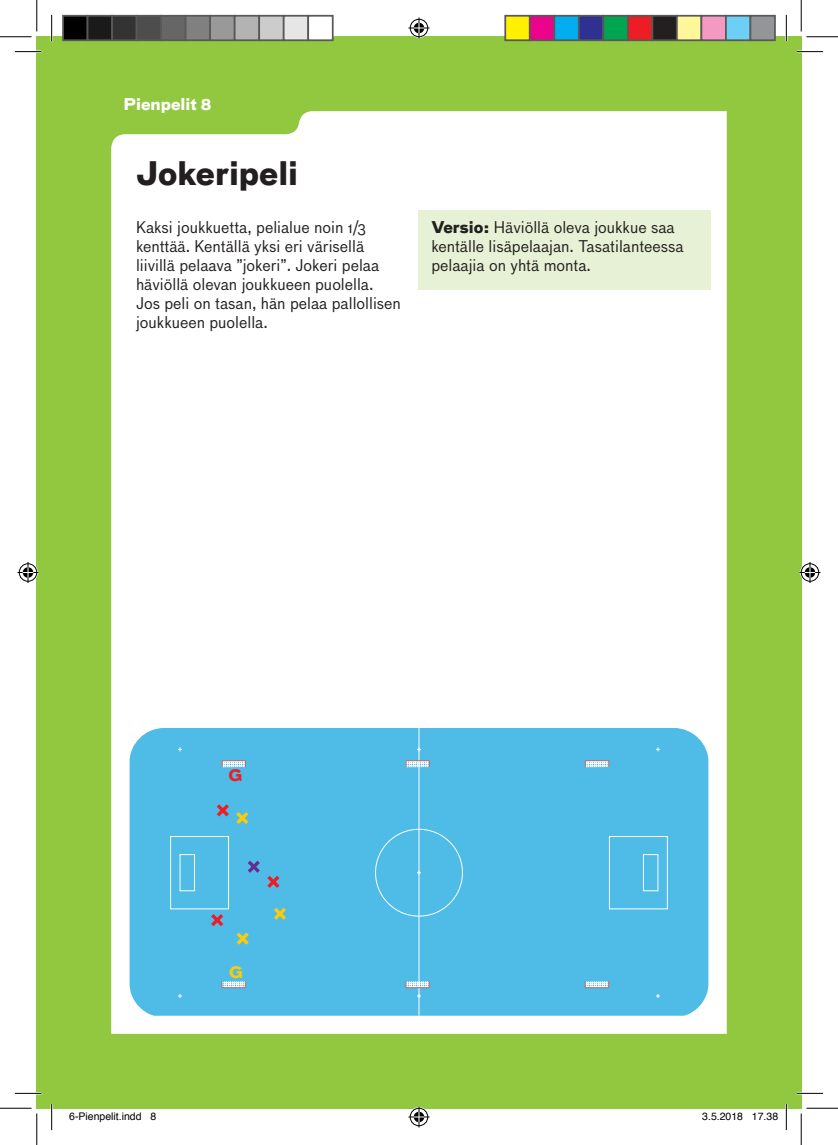
<style>
.page{position:relative;width:838px;height:1145px;background:#fff}
.page>*{position:absolute;margin:0;border:0;box-sizing:border-box;transform-origin:0 0}
.t1{font:700 31.5px "Bau";color:#231f20}
.t2{font:15.75px/18.9px "Bau";color:#231f20}
.t3{font:700 15.75px "Bau";color:#fff}
.t4{font:700 15.4px "Bau";color:#ee1d23}
.t5{font:700 15.4px "Bau";color:#feca0a}
.t6{font:10.5px "Helvetica";color:#000}
.s1{font-weight:700}
</style>
<div class="page">
<div style="left:37px;top:37px;width:764px;height:1071px;background:#91c83f"></div>
<div style="left:111px;top:111px;width:615px;height:923px;background:#fff"></div>
<div style="left:129px;top:728px;width:579px;height:288px;background:#4fbbe7"></div>
<div style="left:170px;top:836px;width:59px;height:73px;border:1px solid #fff"></div>
<svg style="left:178px;top:994px;width:4px;height:4px"></svg>
<svg style="left:656px;top:994px;width:4px;height:4px"></svg>
<svg style="left:417px;top:994px;width:4px;height:4px"></svg>
<hr style="left:418px;top:728px;width:1px;height:288px;background:#fff">
<div style="left:609px;top:836px;width:58px;height:73px;border:1px solid #fff"></div>
<svg style="left:656px;top:747px;width:4px;height:4px"></svg>
<svg style="left:178px;top:747px;width:4px;height:4px"></svg>
<svg style="left:417px;top:871px;width:4px;height:4px"></svg>
<svg style="left:417px;top:747px;width:4px;height:4px"></svg>
<div style="left:179px;top:854px;width:16px;height:37px;border:1px solid #fff"></div>
<div style="left:643px;top:854px;width:15px;height:37px;border:1px solid #fff"></div>
<svg style="left:584px;top:760px;width:25px;height:8px"></svg>
<svg style="left:584px;top:980px;width:25px;height:8px"></svg>
<svg style="left:405px;top:760px;width:25px;height:8px"></svg>
<svg style="left:405px;top:980px;width:25px;height:8px"></svg>
<svg style="left:221px;top:760px;width:25px;height:8px"></svg>
<svg style="left:221px;top:980px;width:25px;height:8px"></svg>
<svg style="left:211px;top:914px;width:12px;height:12px"></svg>
<svg style="left:267px;top:876px;width:12px;height:12px"></svg>
<svg style="left:248px;top:861px;width:12px;height:12px"></svg>
<svg style="left:217px;top:804px;width:12px;height:12px"></svg>
<svg style="left:236px;top:812px;width:12px;height:12px"></svg>
<svg style="left:274px;top:908px;width:12px;height:12px"></svg>
<svg style="left:236px;top:933px;width:13px;height:12px"></svg>
<div style="left:418px;top:210px;width:292px;height:80px;background:#e6f1d5"></div>
<hr style="left:15px;top:51px;width:26px;height:2px;background:#fff">
<hr style="left:796px;top:51px;width:27px;height:2px;background:#fff">
<hr style="left:15px;top:1092px;width:26px;height:2px;background:#fff">
<hr style="left:796px;top:1092px;width:27px;height:2px;background:#fff">
<hr style="left:51px;top:15px;width:2px;height:26px;background:#fff">
<hr style="left:51px;top:1104px;width:2px;height:26px;background:#fff">
<hr style="left:785px;top:15px;width:2px;height:26px;background:#fff">
<hr style="left:785px;top:1104px;width:2px;height:26px;background:#fff">
<svg style="left:15px;top:51px;width:26px;height:1px"></svg>
<svg style="left:796px;top:51px;width:27px;height:1px"></svg>
<svg style="left:15px;top:1093px;width:26px;height:1px"></svg>
<svg style="left:796px;top:1093px;width:27px;height:1px"></svg>
<svg style="left:51px;top:15px;width:1px;height:26px"></svg>
<svg style="left:51px;top:1104px;width:1px;height:26px"></svg>
<svg style="left:786px;top:15px;width:1px;height:26px"></svg>
<svg style="left:786px;top:1104px;width:1px;height:26px"></svg>
<hr style="left:0;top:36px;width:32px;height:1px;background:#000">
<hr style="left:806px;top:36px;width:31px;height:1px;background:#000">
<hr style="left:0;top:1108px;width:32px;height:1px;background:#000">
<hr style="left:806px;top:1108px;width:31px;height:1px;background:#000">
<hr style="left:36px;top:0;width:1px;height:31px;background:#000">
<hr style="left:36px;top:1113px;width:1px;height:32px;background:#000">
<hr style="left:800px;top:0;width:1px;height:31px;background:#000">
<hr style="left:800px;top:1113px;width:1px;height:32px;background:#000">
<svg style="left:408px;top:18px;width:21px;height:21px"></svg>
<svg style="left:408px;top:1106px;width:21px;height:21px"></svg>
<svg style="left:18px;top:562px;width:21px;height:21px"></svg>
<svg style="left:799px;top:562px;width:21px;height:21px"></svg>
<div style="left:63px;top:16px;width:25px;height:24px;background:#000"></div>
<div style="left:62px;top:15px;width:26px;height:26px;border:2px solid #595959"></div>
<div style="left:88px;top:16px;width:24px;height:24px;background:#1a1a1a"></div>
<div style="left:87px;top:15px;width:26px;height:26px;border:2px solid #595959"></div>
<div style="left:112px;top:16px;width:25px;height:24px;background:#333"></div>
<div style="left:111px;top:15px;width:26px;height:26px;border:2px solid #595959"></div>
<div style="left:137px;top:16px;width:24px;height:24px;background:#4d4d4d"></div>
<div style="left:136px;top:15px;width:26px;height:26px;border:2px solid #595959"></div>
<div style="left:161px;top:16px;width:25px;height:24px;background:#666"></div>
<div style="left:160px;top:15px;width:26px;height:26px;border:2px solid #595959"></div>
<div style="left:186px;top:16px;width:24px;height:24px;background:#808080"></div>
<div style="left:185px;top:15px;width:26px;height:26px;border:2px solid #595959"></div>
<div style="left:210px;top:16px;width:25px;height:24px;background:#999"></div>
<div style="left:209px;top:15px;width:26px;height:26px;border:2px solid #595959"></div>
<div style="left:235px;top:16px;width:24px;height:24px;background:#b3b3b3"></div>
<div style="left:234px;top:15px;width:26px;height:26px;border:2px solid #595959"></div>
<div style="left:259px;top:16px;width:25px;height:24px;background:#ccc"></div>
<div style="left:258px;top:15px;width:26px;height:26px;border:2px solid #595959"></div>
<div style="left:284px;top:16px;width:24px;height:24px;background:#e6e6e6"></div>
<div style="left:283px;top:15px;width:26px;height:26px;border:2px solid #595959"></div>
<div style="left:308px;top:16px;width:25px;height:24px;background:#fff"></div>
<div style="left:307px;top:15px;width:26px;height:26px;border:2px solid #595959"></div>
<div style="left:505px;top:16px;width:24px;height:24px;background:#fff101"></div>
<div style="left:504px;top:15px;width:26px;height:26px;border:2px solid #595959"></div>
<div style="left:529px;top:16px;width:25px;height:24px;background:#ed028c"></div>
<div style="left:529px;top:15px;width:26px;height:26px;border:2px solid #595959"></div>
<div style="left:554px;top:16px;width:24px;height:24px;background:#00aeef"></div>
<div style="left:553px;top:15px;width:26px;height:26px;border:2px solid #595959"></div>
<div style="left:578px;top:16px;width:25px;height:24px;background:#2e3092"></div>
<div style="left:578px;top:15px;width:26px;height:26px;border:2px solid #595959"></div>
<div style="left:603px;top:16px;width:24px;height:24px;background:#00a54f"></div>
<div style="left:602px;top:15px;width:26px;height:26px;border:2px solid #595959"></div>
<div style="left:627px;top:16px;width:25px;height:24px;background:#ee1d23"></div>
<div style="left:627px;top:15px;width:26px;height:26px;border:2px solid #595959"></div>
<div style="left:652px;top:16px;width:24px;height:24px;background:#231f20"></div>
<div style="left:651px;top:15px;width:26px;height:26px;border:2px solid #595959"></div>
<div style="left:676px;top:16px;width:25px;height:24px;background:#fff79a"></div>
<div style="left:676px;top:15px;width:26px;height:26px;border:2px solid #595959"></div>
<div style="left:701px;top:16px;width:24px;height:24px;background:#f499c2"></div>
<div style="left:700px;top:15px;width:26px;height:26px;border:2px solid #595959"></div>
<div style="left:725px;top:16px;width:25px;height:24px;background:#6bcff6"></div>
<div style="left:725px;top:15px;width:26px;height:26px;border:2px solid #595959"></div>
<div style="left:750px;top:16px;width:24px;height:24px;background:#939598"></div>
<div style="left:749px;top:15px;width:26px;height:26px;border:2px solid #595959"></div>
<p class="t3" style="left:124px;top:93px;width:89px">Pienpelit 8</p>
<h1 class="t1" style="left:136px;top:151px;width:164px">Jokeripeli</h1>
<p class="t2" style="left:136px;top:218px;width:266px">Kaksi joukkuetta, pelialue noin 1/3 kenttää. Kentällä yksi eri värisellä liivillä pelaava ”jokeri”. Jokeri pelaa häviöllä olevan joukkueen puolella.<br>Jos peli on tasan, hän pelaa pallollisen joukkueen puolella.</p>
<p class="t2" style="left:431px;top:218px;width:254px"><span class="s1">Versio:</span> Häviöllä oleva joukkue saa kentälle lisäpelaajan. Tasatilanteessa pelaajia on yhtä monta.</p>
<p class="t4" style="left:228px;top:764px;width:15px">G</p>
<p class="t5" style="left:229px;top:961px;width:15px">G</p>
<p class="t6" style="left:69px;top:1108px;width:88px">6-Pienpelit.indd 8</p>
<p class="t6" style="left:702px;top:1108px;width:77px">3.5.2018 17.38</p>
</div>
